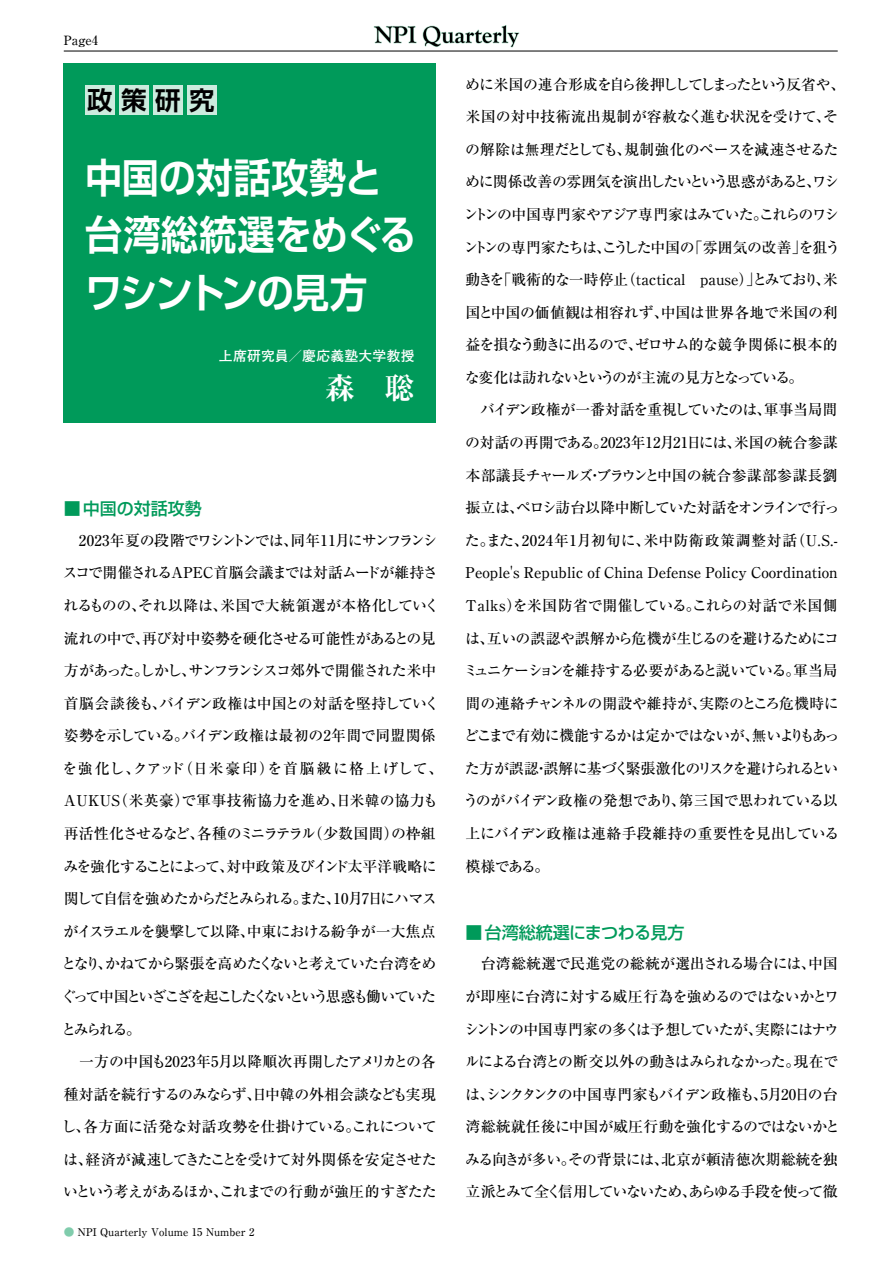
<style>
.page{position:relative;width:893px;height:1263px;background:#fff}
.page>*{position:absolute;margin:0;border:0;box-sizing:border-box;transform-origin:0 0}
.t1{font:700 40.35px/57.4px "Shin Go Pr 6 De";letter-spacing:-.01em;color:#fff;scale:.92 1}
.t2{font:700 expanded 29.7px "Ryumin Pr 6";color:#fff}
.t3{font:700 25.5px "Shin Go Pr 6 De";color:#000}
.t4{font:500 16.95px "Shin Go Pr 6";color:#009a5a}
.t5{font:500 14.85px/32.5px "Ryumin Pr 6";letter-spacing:-.04em;color:#000}
.t6{font:500 14.85px/32.5px "Ryumin Pr 6";letter-spacing:-.06em;color:#000}
.t7{font:700 13.8px "Futo Go B101 Pr 6";letter-spacing:.02em;color:#fff}
.t8{font:500 12.75px "Ryumin Pr 6";color:#000}
.t9{font:500 10.65px "Ryumin Pr 6";color:#000}
.s1{color:#80ccac}
</style>
<div class="page">
<hr style="left:64px;top:51px;width:774px;height:1px;background:#000">
<div style="left:64px;top:64px;width:372px;height:359px;background:#009a5a"></div>
<svg style="left:373px;top:25px;width:147px;height:39px"></svg>
<div style="left:85px;top:85px;width:30px;height:30px;background:#ccebde"></div>
<div style="left:119px;top:85px;width:30px;height:30px;background:#ccebde"></div>
<div style="left:153px;top:85px;width:30px;height:30px;background:#ccebde"></div>
<div style="left:187px;top:85px;width:30px;height:30px;background:#ccebde"></div>
<p class="t8" style="left:64px;top:30px;width:36px">Page4</p>
<h3 class="t3" style="left:87px;top:79px;width:129px">政策研究</h3>
<h1 class="t1" style="left:85px;top:147px;width:361px">中国の対話攻勢と台湾総統選をめぐるワシントンの見方</h1>
<p class="t7" style="left:219px;top:345px;width:197px">上席研究員／慶応義塾大学教授</p>
<h2 class="t2" style="left:325px;top:365px;width:91px">森　聡</h2>
<p class="t4" style="left:64px;top:495px;width:140px">■ 中国の対話攻勢</p>
<p class="t6" style="left:61px;top:523px;width:384px">　2023年夏の段階でワシントンでは、同年11月にサンフランシスコで開催されるAPEC首脳会議までは対話ムードが維持されるものの、それ以降は、米国で大統領選が本格化していく流れの中で、再び対中姿勢を硬化させる可能性があるとの見方があった。しかし、サンフランシスコ郊外で開催された米中首脳会談後も、バイデン政権は中国との対話を堅持していく姿勢を示している。バイデン政権は最初の2年間で同盟関係を強化し、クアッド（日米豪印）を首脳級に格上げして、<br>AUKUS（米英豪）で軍事技術協力を進め、日米韓の協力も再活性化させるなど、各種のミニラテラル（少数国間）の枠組みを強化することによって、対中政策及びインド太平洋戦略に関して自信を強めたからだとみられる。また、10月7日にハマスがイスラエルを襲撃して以降、中東における紛争が一大焦点となり、かねてから緊張を高めたくないと考えていた台湾をめぐって中国といざこざを起こしたくないという思惑も働いていたとみられる。<br>　一方の中国も2023年5月以降順次再開したアメリカとの各種対話を続行するのみならず、日中韓の外相会談なども実現し、各方面に活発な対話攻勢を仕掛けている。これについては、経済が減速してきたことを受けて対外関係を安定させたいという考えがあるほか、これまでの行動が強圧的すぎたた</p>
<p class="t9" style="left:64px;top:1224px;width:192px"><span class="s1">●</span> NPI Quarterly Volume 15 Number 2</p>
<p class="t5" style="left:463px;top:67px;width:383px">めに米国の連合形成を自ら後押ししてしまったという反省や、米国の対中技術流出規制が容赦なく進む状況を受けて、その解除は無理だとしても、規制強化のペースを減速させるために関係改善の雰囲気を演出したいという思惑があると、ワシントンの中国専門家やアジア専門家はみていた。これらのワシントンの専門家たちは、こうした中国の「雰囲気の改善」を狙う動きを「戦術的な一時停止（tactical pause）」とみており、米国と中国の価値観は相容れず、中国は世界各地で米国の利益を損なう動きに出るので、ゼロサム的な競争関係に根本的な変化は訪れないというのが主流の見方となっている。<br>　バイデン政権が一番対話を重視していたのは、軍事当局間の対話の再開である。2023年12月21日には、米国の統合参謀本部議長チャールズ・ブラウンと中国の統合参謀部参謀長劉振立は、ペロシ訪台以降中断していた対話をオンラインで行った。また、2024年1月初旬に、米中防衛政策調整対話（U.S.-<br>People's Republic of China Defense Policy Coordination<br>Talks）を米国防省で開催している。これらの対話で米国側は、互いの誤認や誤解から危機が生じるのを避けるためにコミュニケーションを維持する必要があると説いている。軍当局間の連絡チャンネルの開設や維持が、実際のところ危機時にどこまで有効に機能するかは定かではないが、無いよりもあった方が誤認・誤解に基づく緊張激化のリスクを避けられるというのがバイデン政権の発想であり、第三国で思われている以上にバイデン政権は連絡手段維持の重要性を見出している模様である。</p>
<p class="t4" style="left:466px;top:918px;width:220px">■ 台湾総統選にまつわる見方</p>
<p class="t5" style="left:464px;top:947px;width:377px">　台湾総統選で民進党の総統が選出される場合には、中国が即座に台湾に対する威圧行為を強めるのではないかとワシントンの中国専門家の多くは予想していたが、実際にはナウルによる台湾との断交以外の動きはみられなかった。現在では、シンクタンクの中国専門家もバイデン政権も、5月20日の台湾総統就任後に中国が威圧行動を強化するのではないかとみる向きが多い。その背景には、北京が頼清徳次期総統を独立派とみて全く信用していないため、あらゆる手段を使って徹</p>
</div>
